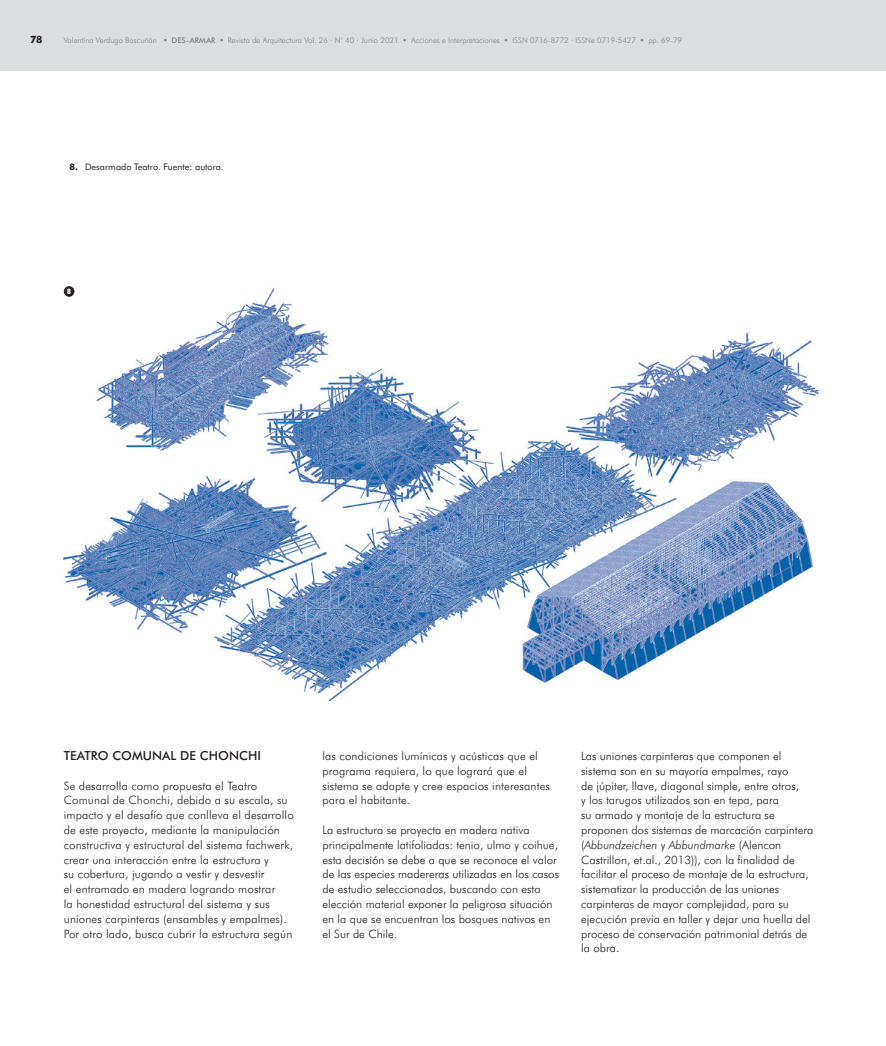
<style>
.page{position:relative;width:886px;height:1046px;background:#fff}
.page>*{position:absolute;margin:0;border:0;box-sizing:border-box;transform-origin:0 0}
.t1{font:500 12.5px "Futura BT";color:#231f20}
.t2{font:300 11.5px/14.8px "Futura BT";color:#231f20}
.t3{font:700 10px "Futura BT";color:#231f20}
.t4{font:9px "Futura BT";color:#231f20}
.t5{font:300 7.75px "Futura BT";color:#808285}
.t6{font:900 condensed 7.5px "Futura BT";color:#fff}
.s1{font-weight:500}
.s2{font-weight:700}
.s3{font-style:italic}
</style>
<div class="page">
<div style="left:0;top:0;width:886px;height:71px;background:#dcdddf"></div>
<img style="left:64px;top:286px;width:755px;height:414px">
<div style="left:64px;top:286px;width:10px;height:11px;background:#231f20;border-radius:50%"></div>
<p class="t3" style="left:30px;top:34px;width:14px">78</p>
<p class="t5" style="left:64px;top:36px;width:620px">Valentina Verdugo Bascuñán • <span class="s1">DES–ARMAR</span> • Revista de Arquitectura Vol. 26 · N° 40 · Junio 2021 • Acciones e Interpretaciones • ISSN 0716-8772 · ISSNe 0719-5427 • pp. 69-79</p>
<p class="t4" style="left:69px;top:161px;width:156px"><span class="s2">8.</span> Desarmado Teatro. Fuente: autora.</p>
<p class="t6" style="left:67px;top:287px;width:5px">8</p>
<p class="t1" style="left:64px;top:747px;width:199px">TEATRO COMUNAL DE CHONCHI</p>
<p class="t2" style="left:64px;top:777px;width:232px">Se desarrolla como propuesta el Teatro Comunal de Chonchi, debido a su escala, su impacto y el desafío que conlleva el desarrollo de este proyecto, mediante la manipulación constructiva y estructural del sistema fachwerk, crear una interacción entre la estructura y<br>su cobertura, jugando a vestir y desvestir<br>el entramado en madera logrando mostrar<br>la honestidad estructural del sistema y sus uniones carpinteras (ensambles y empalmes).<br>Por otro lado, busca cubrir la estructura según</p>
<p class="t2" style="left:322px;top:748px;width:229px">las condiciones lumínicas y acústicas que el programa requiera, lo que logrará que el sistema se adapte y cree espacios interesantes para el habitante.</p>
<p class="t2" style="left:322px;top:822px;width:238px">La estructura se proyecta en madera nativa principalmente latifoliadas: tenio, ulmo y coihue, esta decisión se debe a que se reconoce el valor de las especies madereras utilizadas en los casos de estudio seleccionados, buscando con esta elección material exponer la peligrosa situación en la que se encuentran los bosques nativos en el Sur de Chile.</p>
<p class="t2" style="left:581px;top:748px;width:234px">Las uniones carpinteras que componen el sistema son en su mayoría empalmes, rayo<br>de júpiter, llave, diagonal simple, entre otros,<br>y los tarugos utilizados son en tepa, para<br>su armado y montaje de la estructura se proponen dos sistemas de marcación carpintera (<span class="s3">Abbundzeichen</span> y <span class="s3">Abbundmarke</span> (Alencon Castrillon, et.al., 2013)), con la finalidad de facilitar el proceso de montaje de la estructura, sistematizar la producción de las uniones carpinteras de mayor complejidad, para su ejecución previa en taller y dejar una huella del proceso de conservación patrimonial detrás de la obra.</p>
</div>
